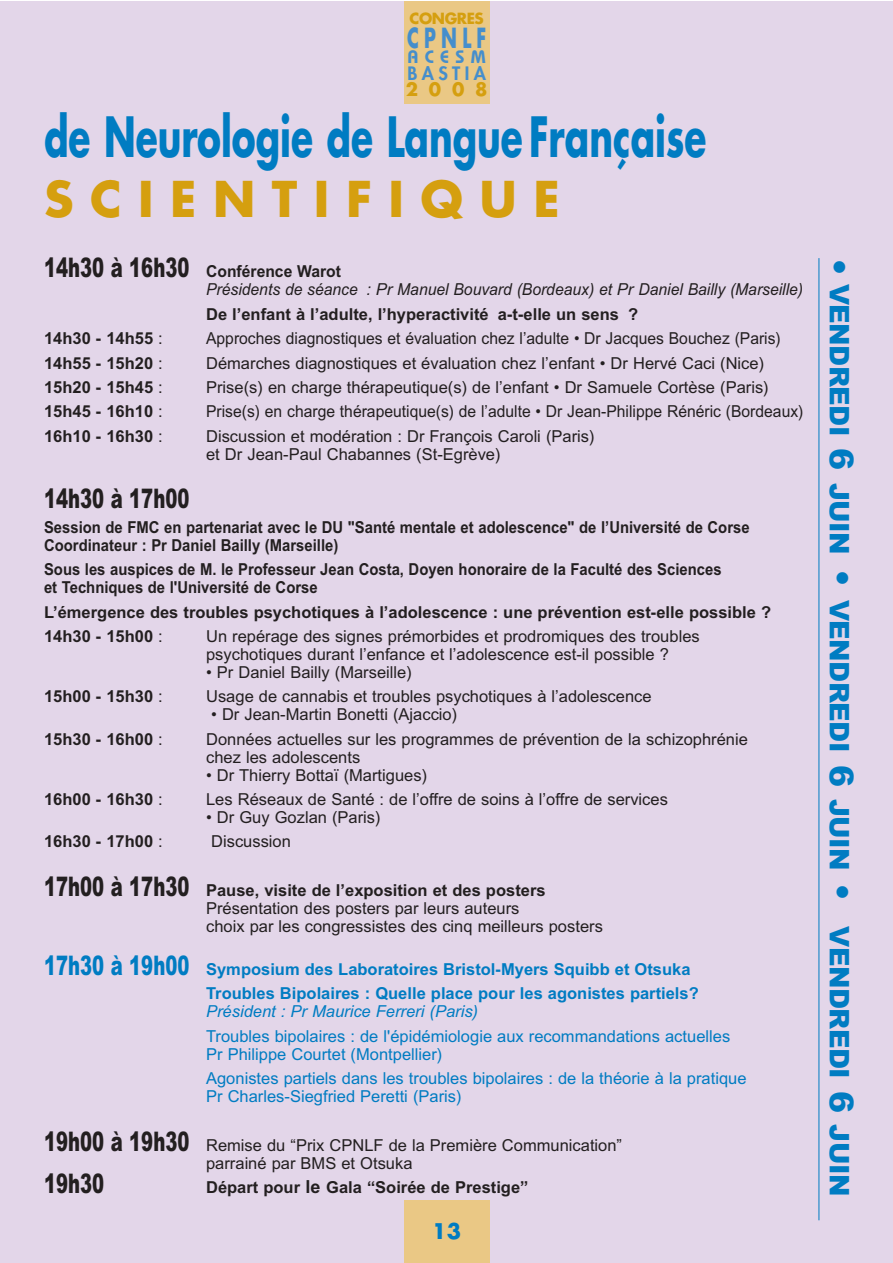
<style>
.page{position:relative;width:893px;height:1263px;background:#fff}
.page>*{position:absolute;margin:0;border:0;box-sizing:border-box;transform-origin:0 0}
.t1{font:700 54px "Futura";color:#007cc2;scale:.67 1}
.t2{font:700 48px "Futura";letter-spacing:.345em;color:#d59f0f}
.t3{font:900 36px "Arial";color:#007cc2}
.t4{font:900 27px "Arial";letter-spacing:-.02em;color:#007cc2}
.t5{font:900 27px "Arial";color:#231f20;scale:.67 1}
.t6{font:700 27px "Futura";letter-spacing:.29em;color:#458ecc;scale:.67 1}
.t7{font:700 21px "Futura";color:#007cc2}
.t8{font:800 18px "Futura";letter-spacing:.245em;color:#458ecc}
.t9{font:600 18px "Bauhaus";letter-spacing:.35em;color:#458ecc}
.t10{font:700 18px "Futura";color:#d59f0f}
.t11{font:16.5px/18px "Arial";color:#231f20}
.t12{font:700 16.5px/24.5px "Arial";color:#231f20}
.t13{font:700 16.5px/18px "Arial";color:#231f20;scale:.9 1}
.t14{font:16.5px/18px "Arial";color:#007cc2}
.t15{font:16.5px "Arial";color:#231f20;scale:.95 1}
.t16{font:700 16.5px/24.5px "Arial";color:#007cc2}
.t17{font:italic 16.5px/18px "Arial";color:#231f20;scale:.95 1}
.t18{font:italic 16.5px "Arial";color:#007cc2}
.t19{font:700 15px "Futura";letter-spacing:-.03em;color:#d59f0f}
.s1{font-weight:900;font-style:normal;font-size:27px}
.s2{font-weight:700;font-style:normal}
.s3{font-weight:400}
.s4{font-weight:900;font-size:27px}
.s5{font-weight:700}
.s6{font-size:18px}
.s7{font-size:33px}
.s8{font-size:36px}
</style>
<div class="page">
<div style="left:0;top:2px;width:892px;height:1261px;background:#e3d6e9"></div>
<hr style="left:818px;top:258px;width:1px;height:962px;background:#007cc2">
<div style="left:404px;top:2px;width:85px;height:102px;background:#eac885"></div>
<div style="left:404px;top:1201px;width:85px;height:62px;background:#eac885"></div>
<p class="t19" style="left:409px;top:12px;width:76px">CONGRES</p>
<h3 class="t6" style="left:407px;top:26px;width:119px">CPNLF</h3>
<p class="t9" style="left:407px;top:51px;width:80px">ACESM</p>
<p class="t8" style="left:407px;top:65px;width:80px">BASTIA</p>
<p class="t10" style="left:406px;top:81px;width:83px">2008</p>
<h1 class="t1" style="left:44px;top:112px;width:990px">de Neurologie de Langue Française</h1>
<h2 class="t2" style="left:44px;top:177px;width:517px">SCIENTIFIQUE</h2>
<p class="t17" style="left:206px;top:264px;width:630px;text-indent:-162px"><span class="s1">14h30 à 16h30</span> <span class="s2">Conférence Warot<br></span>Présidents de séance : Pr Manuel Bouvard (Bordeaux) et Pr Daniel Bailly (Marseille)</p>
<p class="t12" style="left:206px;top:303px;width:433px">De l’enfant à l’adulte, l’hyperactivité a-t-elle un sens ?</p>
<p class="t12" style="left:44px;top:328px;width:120px">14h30 - 14h55 <span class="s3">:</span></p>
<p class="t15" style="left:206px;top:332px;width:606px">Approches diagnostiques et évaluation chez l’adulte • Dr Jacques Bouchez (Paris)</p>
<p class="t12" style="left:44px;top:352px;width:120px">14h55 - 15h20 <span class="s3">:</span></p>
<p class="t11" style="left:206px;top:355px;width:559px">Démarches diagnostiques et évaluation chez l’enfant • Dr Hervé Caci (Nice)</p>
<p class="t12" style="left:44px;top:377px;width:120px">15h20 - 15h45 <span class="s3">:</span></p>
<p class="t11" style="left:206px;top:380px;width:564px">Prise(s) en charge thérapeutique(s) de l’enfant • Dr Samuele Cortèse (Paris)</p>
<p class="t12" style="left:44px;top:401px;width:120px">15h45 - 16h10 <span class="s3">:</span></p>
<p class="t15" style="left:206px;top:406px;width:630px">Prise(s) en charge thérapeutique(s) de l’adulte • Dr Jean-Philippe Rénéric (Bordeaux)</p>
<p class="t12" style="left:44px;top:425px;width:120px">16h10 - 16h30 <span class="s3">:</span></p>
<p class="t11" style="left:206px;top:429px;width:390px">Discussion et modération : Dr François Caroli (Paris) et Dr Jean-Paul Chabannes (St-Egrève)</p>
<h3 class="t5" style="left:44px;top:489px;width:218px">14h30 à 17h00</h3>
<p class="t13" style="left:44px;top:520px;width:785px">Session de FMC en partenariat avec le DU "Santé mentale et adolescence" de l’Université de Corse<br>Coordinateur : Pr Daniel Bailly (Marseille)</p>
<p class="t13" style="left:44px;top:562px;width:754px">Sous les auspices de M. le Professeur Jean Costa, Doyen honoraire de la Faculté des Sciences et Techniques de l'Université de Corse</p>
<p class="t12" style="left:44px;top:601px;width:728px">L’émergence des troubles psychotiques à l’adolescence : une prévention est-elle possible ?<br>14h30 - 15h00 <span class="s3">:</span></p>
<p class="t11" style="left:206px;top:629px;width:495px">Un repérage des signes prémorbides et prodromiques des troubles psychotiques durant l’enfance et l’adolescence est-il possible ?</p>
<p class="t11" style="left:206px;top:665px;width:207px">• Pr Daniel Bailly (Marseille)</p>
<p class="t12" style="left:44px;top:686px;width:120px">15h00 - 15h30 <span class="s3">:</span></p>
<p class="t11" style="left:206px;top:689px;width:447px">Usage de cannabis et troubles psychotiques à l’adolescence</p>
<p class="t11" style="left:211px;top:707px;width:247px">• Dr Jean-Martin Bonetti (Ajaccio)</p>
<p class="t12" style="left:44px;top:728px;width:120px">15h30 - 16h00 <span class="s3">:</span></p>
<p class="t11" style="left:206px;top:732px;width:543px">Données actuelles sur les programmes de prévention de la schizophrénie chez les adolescents</p>
<p class="t11" style="left:206px;top:768px;width:222px">• Dr Thierry Bottaï (Martigues)</p>
<p class="t12" style="left:44px;top:789px;width:120px">16h00 - 16h30 <span class="s3">:</span></p>
<p class="t11" style="left:206px;top:792px;width:463px">Les Réseaux de Santé : de l’offre de soins à l’offre de services</p>
<p class="t11" style="left:206px;top:810px;width:176px">• Dr Guy Gozlan (Paris)</p>
<p class="t12" style="left:44px;top:831px;width:120px">16h30 - 17h00 <span class="s3">:</span></p>
<p class="t11" style="left:211px;top:834px;width:81px">Discussion</p>
<p class="t11" style="left:206px;top:883px;width:398px;text-indent:-162px"><span class="s4">17h00 à 17h30</span> <span class="s5">Pause, visite de l’exposition et des posters<br></span>Présentation des posters par leurs auteurs<br>choix par les congressistes des cinq meilleurs posters</p>
<p class="t16" style="left:206px;top:959px;width:494px;text-indent:-162px"><span class="s4">17h30 à 19h00</span> Symposium des Laboratoires Bristol-Myers Squibb et Otsuka<br>Troubles Bipolaires : Quelle place pour les agonistes partiels?</p>
<p class="t18" style="left:206px;top:1006px;width:273px">Président : Pr Maurice Ferreri (Paris)</p>
<p class="t14" style="left:206px;top:1029px;width:525px">Troubles bipolaires : de l'épidémiologie aux recommandations actuelles<br>Pr Philippe Courtet (Montpellier)</p>
<p class="t14" style="left:206px;top:1071px;width:542px">Agonistes partiels dans les troubles bipolaires : de la théorie à la pratique<br>Pr Charles-Siegfried Peretti (Paris)</p>
<p class="t11" style="left:206px;top:1138px;width:417px;text-indent:-162px"><span class="s4">19h00 à 19h30</span> Remise du “Prix CPNLF de la Première Communication” parrainé par BMS et Otsuka</p>
<h3 class="t5" style="left:44px;top:1174px;width:91px">19h30</h3>
<p class="t12" style="left:206px;top:1177px;width:324px">Départ pour <span class="s6">le</span> Gala “Soirée de Prestige”</p>
<p class="t7" style="left:432px;top:1221px;width:30px">13</p>
<h3 class="t3" style="left:852px;top:258px;width:19px;rotate:90deg">•</h3>
<h3 class="t4" style="left:849px;top:284px;width:914px;rotate:90deg">VENDREDI <span class="s7">6</span> JUIN <span class="s8">•</span> VENDREDI <span class="s7">6</span> JUIN <span class="s8">•</span> VENDREDI <span class="s7">6</span> JUIN</h3>
</div>
